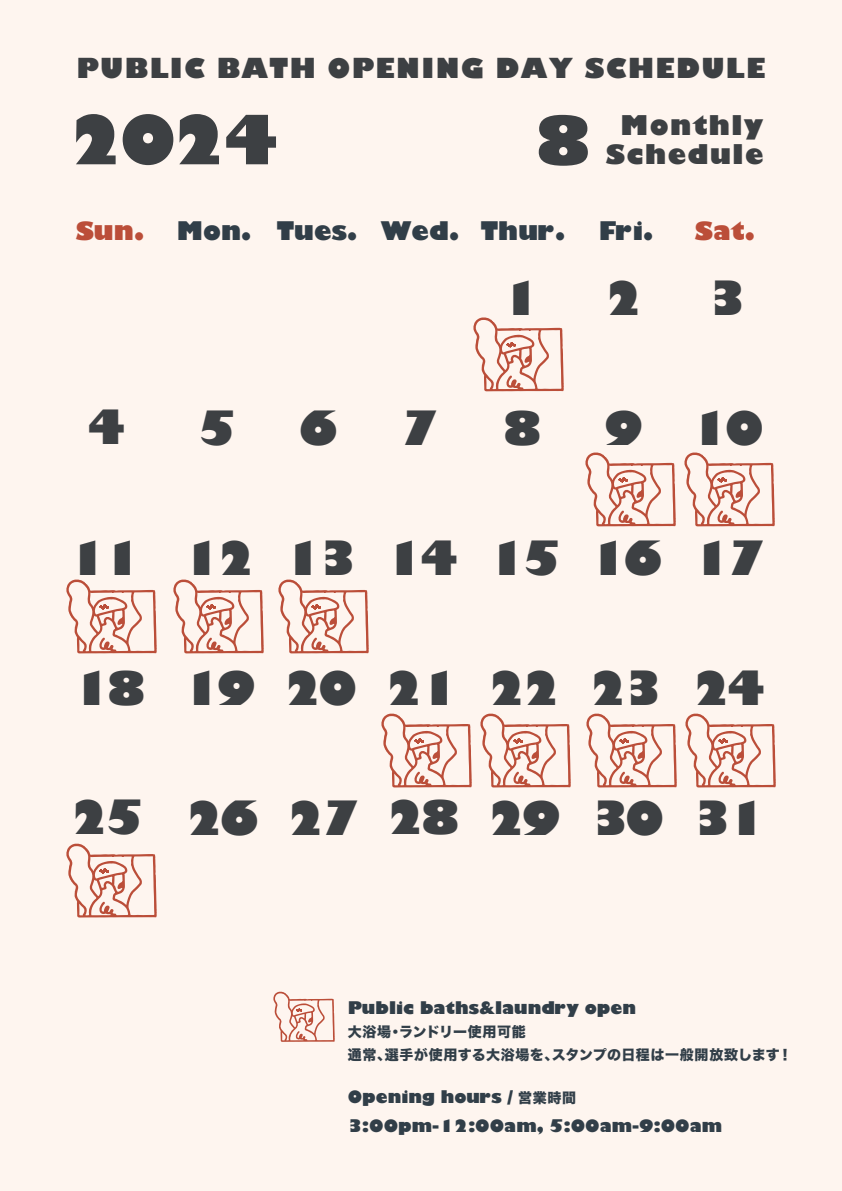
<style>
.page{position:relative;width:842px;height:1191px;background:#fef5ef}
.page>*{position:absolute;margin:0;border:0;box-sizing:border-box;transform-origin:0 0}
.t1{font:800 66.4px "Gill Sans";color:#3d4043}
.t2{font:800 66.1px "Gill Sans";color:#3d4043}
.t3{font:800 46px "Gill Sans";letter-spacing:-.1em;color:#3d4043}
.t4{font:800 26.9px "Gill Sans";letter-spacing:.05em;color:#3d4043}
.t5{font:800 26.5px/29.9px "Gill Sans";letter-spacing:.05em;color:#3d4043;text-align:center}
.t6{font:800 25px "Gill Sans";color:#313e48}
.t7{font:800 25px "Gill Sans";color:#bb4e39}
.t8{font:800 17px/28.3px "Gill Sans";color:#313e48}
.t9{font:14px/22.7px "Hira Kaku Std W8";letter-spacing:.045em;color:#313e48}
.s1{font-family:"Hira Kaku Std W8";font-weight:400;font-size:14px}
</style>
<div class="page">
<svg style="left:586px;top:713px;width:91px;height:74px"></svg>
<svg style="left:473px;top:317px;width:91px;height:74px"></svg>
<svg style="left:685px;top:713px;width:91px;height:74px"></svg>
<svg style="left:381px;top:713px;width:91px;height:74px"></svg>
<svg style="left:480px;top:713px;width:91px;height:74px"></svg>
<svg style="left:585px;top:452px;width:91px;height:74px"></svg>
<svg style="left:684px;top:452px;width:91px;height:74px"></svg>
<svg style="left:278px;top:579px;width:91px;height:74px"></svg>
<svg style="left:173px;top:579px;width:91px;height:74px"></svg>
<svg style="left:66px;top:579px;width:91px;height:74px"></svg>
<svg style="left:66px;top:843px;width:91px;height:74px"></svg>
<svg style="left:273px;top:991px;width:62px;height:50px"></svg>
<h3 class="t4" style="left:76px;top:47px;width:690px">PUBLIC BATH OPENING DAY SCHEDULE</h3>
<h1 class="t1" style="left:68px;top:88px;width:213px">2024</h1>
<h2 class="t2" style="left:535px;top:89px;width:58px">8</h2>
<h3 class="t5" style="left:606px;top:110px;width:159px">Monthly<br>Schedule</h3>
<h3 class="t7" style="left:76px;top:211px;width:70px">Sun.</h3>
<h3 class="t6" style="left:177px;top:211px;width:390px">Mon. Tues. Wed. Thur.</h3>
<h3 class="t6" style="left:599px;top:211px;width:56px">Fri.</h3>
<h3 class="t7" style="left:695px;top:211px;width:62px">Sat.</h3>
<h3 class="t3" style="left:501px;top:262px;width:41px">1</h3>
<h3 class="t3" style="left:604px;top:262px;width:41px">2</h3>
<h3 class="t3" style="left:707px;top:262px;width:41px">3</h3>
<h3 class="t3" style="left:87px;top:391px;width:41px">4</h3>
<h3 class="t3" style="left:197px;top:392px;width:41px">5</h3>
<h3 class="t3" style="left:299px;top:392px;width:41px">6</h3>
<h3 class="t3" style="left:400px;top:392px;width:41px">7</h3>
<h3 class="t3" style="left:503px;top:392px;width:41px">8</h3>
<h3 class="t3" style="left:604px;top:392px;width:161px">9 10</h3>
<h3 class="t3" style="left:68px;top:522px;width:700px">11 12 13 14 15 16 17</h3>
<h3 class="t3" style="left:72px;top:651px;width:696px">18 19 20 21 22 23 24</h3>
<h3 class="t3" style="left:70px;top:782px;width:698px">25 26 27 28 29 30 31</h3>
<p class="t8" style="left:348px;top:993px;width:290px">Public baths&amp;laundry open</p>
<p class="t9" style="left:348px;top:1020px;width:446px">大浴場・ランドリー使用可能<br>通常、選手が使用する大浴場を、スタンプの日程は一般開放致します！</p>
<p class="t8" style="left:348px;top:1082px;width:376px">Opening hours / <span class="s1">営業時間<br></span>3:00pm-12:00am, 5:00am-9:00am</p>
</div>
